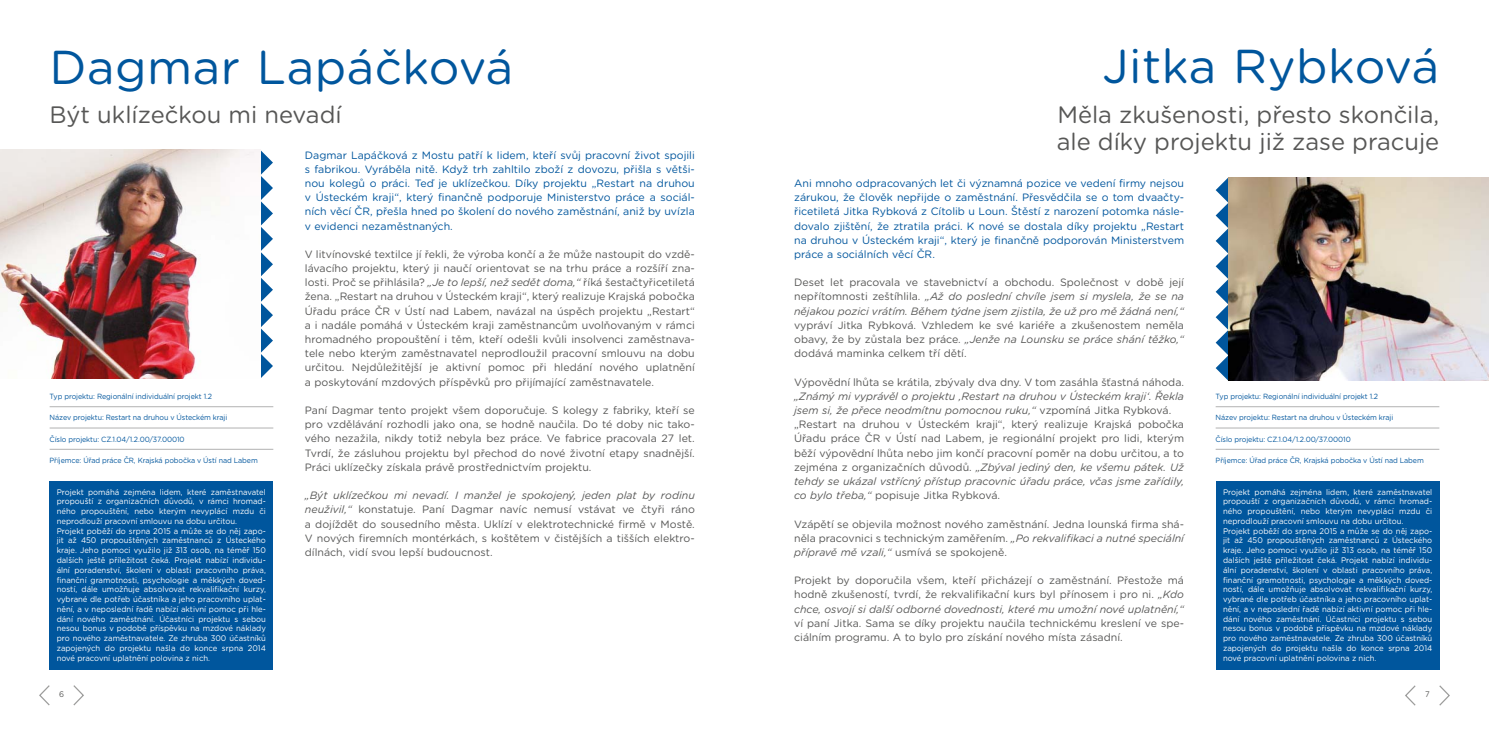
<style>
.page{position:relative;width:1489px;height:745px;background:#fff}
.page>*{position:absolute;margin:0;border:0;box-sizing:border-box;transform-origin:0 0}
.t1{font:47.5px "Gotham Rounded";letter-spacing:.01em;color:#00569d}
.t2{font:23.75px/27.5px "Gotham Rounded";color:#575756}
.t3{font:10.62px/14.1px "Gotham Rounded";color:#575756;text-align:justify}
.t4{font:10.62px/14.1px "Gotham Rounded";color:#00569d;text-align:justify}
.t5{font:italic 10.62px/14.1px "Gotham Rounded";color:#575756;text-align:justify}
.t6{font:8.12px/9.8px "Gotham Rounded";color:#fff;scale:.95 1}
.t7{font:8.12px "Gotham Rounded";color:#575756;scale:.95 1}
.t8{font:7.5px "Gotham Rounded";letter-spacing:-.01em;color:#00569d;scale:.95 1}
.s1{font-style:italic}
.s2{font-style:normal}
</style>
<div class="page">
<svg style="left:73px;top:685px;width:11px;height:21px"></svg>
<svg style="left:39px;top:685px;width:11px;height:21px"></svg>
<svg style="left:1439px;top:685px;width:11px;height:21px"></svg>
<svg style="left:1405px;top:685px;width:11px;height:21px"></svg>
<svg style="left:1215px;top:178px;width:13px;height:202px"></svg>
<hr style="left:50px;top:427px;width:223px;height:1px;background:#b2b2b2">
<hr style="left:50px;top:448px;width:223px;height:1px;background:#b2b2b2">
<hr style="left:50px;top:406px;width:223px;height:1px;background:#b2b2b2">
<hr style="left:1215px;top:427px;width:224px;height:1px;background:#b2b2b2">
<hr style="left:1215px;top:448px;width:224px;height:1px;background:#b2b2b2">
<hr style="left:1215px;top:406px;width:224px;height:1px;background:#b2b2b2">
<div style="left:50px;top:480px;width:223px;height:189px;background:#00569d"></div>
<div style="left:1215px;top:480px;width:224px;height:189px;background:#00569d"></div>
<img style="left:1228px;top:177px;width:260px;height:203px">
<svg style="left:260px;top:150px;width:13px;height:228px"></svg>
<img style="left:0;top:150px;width:260px;height:228px">
<h1 class="t1" style="left:1102px;top:44px;width:338px">Jitka Rybková</h1>
<h2 class="t2" style="left:1056px;top:102px;width:384px">Měla zkušenosti, přesto skončila, ale díky projektu již zase pracuje</h2>
<h1 class="t1" style="left:50px;top:45px;width:465px">Dagmar Lapáčková</h1>
<h2 class="t2" style="left:50px;top:102px;width:293px">Být uklízečkou mi nevadí</h2>
<p class="t4" style="left:305px;top:148px;width:391px">Dagmar Lapáčková z Mostu patří k lidem, kteří svůj pracovní život spojili s fabrikou. Vyráběla nitě. Když trh zahltilo zboží z dovozu, přišla s větši&shy;nou kolegů o práci. Teď je uklízečkou. Díky projektu „Restart na druhou v Ústeckém kraji“, který finančně podporuje Ministerstvo práce a sociál&shy;ních věcí ČR, přešla hned po školení do nového zaměstnání, aniž by uvízla v evidenci nezaměstnaných.</p>
<p class="t3" style="left:305px;top:247px;width:391px">V litvínovské textilce jí řekli, že výroba končí a že může nastoupit do vzdě&shy;lávacího projektu, který ji naučí orientovat se na trhu práce a rozšíří zna&shy;losti. Proč se přihlásila? <span class="s1">„Je to lepší, než sedět doma,“</span> říká šestačtyřicetiletá žena. „Restart na druhou v Ústeckém kraji“, který realizuje Krajská pobočka Úřadu práce ČR v Ústí nad Labem, navázal na úspěch projektu „Restart“ a i nadále pomáhá v Ústeckém kraji zaměstnancům uvolňovaným v rámci hromadného propouštění i těm, kteří odešli kvůli insolvenci zaměstnava&shy;tele nebo kterým zaměstnavatel neprodloužil pracovní smlouvu na dobu určitou. Nejdůležitější je aktivní pomoc při hledání nového uplatnění a poskytování mzdových příspěvků pro přijímající zaměstnavatele.</p>
<p class="t3" style="left:305px;top:403px;width:391px">Paní Dagmar tento projekt všem doporučuje. S kolegy z fabriky, kteří se pro vzdělávání rozhodli jako ona, se hodně naučila. Do té doby nic tako&shy;vého nezažila, nikdy totiž nebyla bez práce. Ve fabrice pracovala 27 let.<br>Tvrdí, že zásluhou projektu byl přechod do nové životní etapy snadnější.<br>Práci uklízečky získala právě prostřednictvím projektu.</p>
<p class="t3" style="left:305px;top:488px;width:391px"><span class="s1">„Být uklízečkou mi nevadí. I manžel je spokojený, jeden plat by rodinu neuživil,“</span> konstatuje. Paní Dagmar navíc nemusí vstávat ve čtyři ráno a dojíždět do sousedního města. Uklízí v elektrotechnické firmě v Mostě.<br>V nových firemních montérkách, s koštětem v čistějších a tišších elektro&shy;dílnách, vidí svou lepší budoucnost.</p>
<p class="t4" style="left:794px;top:177px;width:391px">Ani mnoho odpracovaných let či významná pozice ve vedení firmy nejsou zárukou, že člověk nepřijde o zaměstnání. Přesvědčila se o tom dvaačty&shy;řicetiletá Jitka Rybková z Cítolib u Loun. Štěstí z narození potomka násle&shy;dovalo zjištění, že ztratila práci. K nové se dostala díky projektu „Restart na druhou v Ústeckém kraji“, který je finančně podporován Ministerstvem práce a sociálních věcí ČR.</p>
<p class="t5" style="left:794px;top:276px;width:391px"><span class="s2">Deset let pracovala ve stavebnictví a obchodu. Společnost v době její nepřítomnosti zeštíhlila.</span> „Až do poslední chvíle jsem si myslela, že se na nějakou pozici vrátím. Během týdne jsem zjistila, že už pro mě žádná není,“</p>
<p class="t3" style="left:794px;top:318px;width:391px">vypráví Jitka Rybková. Vzhledem ke své kariéře a zkušenostem neměla obavy, že by zůstala bez práce. <span class="s1">„Jenže na Lounsku se práce shání těžko,“ </span>dodává maminka celkem tří dětí.</p>
<p class="t3" style="left:794px;top:375px;width:391px">Výpovědní lhůta se krátila, zbývaly dva dny. V tom zasáhla šťastná náhoda.</p>
<p class="t3" style="left:794px;top:389px;width:391px;text-align:left"><span class="s1">„Známý mi vyprávěl o projektu ‚Restart na druhou v Ústeckém kraji‘. Řekla jsem si, že přece neodmítnu pomocnou ruku,“</span> vzpomíná Jitka Rybková. „Restart na druhou v Ústeckém kraji“, který realizuje Krajská pobočka Úřadu práce ČR v Ústí nad Labem, je regionální projekt pro lidi, kterým běží výpovědní lhůta nebo jim končí pracovní poměr na dobu určitou, a to zejména z organizačních důvodů. <span class="s1">„Zbýval jediný den, ke všemu pátek. Už tehdy se ukázal vstřícný přístup pracovnic úřadu práce, včas jsme zařídily, co bylo třeba,“</span> popisuje Jitka Rybková.</p>
<p class="t3" style="left:794px;top:517px;width:391px">Vzápětí se objevila možnost nového zaměstnání. Jedna lounská firma shá&shy;něla pracovnici s technickým zaměřením. <span class="s1">„Po rekvalifikaci a nutné speciální přípravě mě vzali,“</span> usmívá se spokojeně.</p>
<p class="t3" style="left:794px;top:573px;width:391px">Projekt by doporučila všem, kteří přicházejí o zaměstnání. Přestože má hodně zkušeností, tvrdí, že rekvalifikační kurs byl přínosem i pro ni. <span class="s1">„Kdo chce, osvojí si další odborné dovednosti, které mu umožní nové uplatnění,“</span></p>
<p class="t3" style="left:794px;top:616px;width:391px">ví paní Jitka. Sama se díky projektu naučila technickému kreslení ve spe&shy;ciálním programu. A to bylo pro získání nového místa zásadní.</p>
<p class="t8" style="left:50px;top:393px;width:172px">Typ projektu: Regionální individuální projekt 1.2</p>
<p class="t8" style="left:50px;top:414px;width:188px">Název projektu: Restart na druhou v Ústeckém kraji</p>
<p class="t8" style="left:50px;top:435px;width:144px">Číslo projektu: CZ.1.04/1.2.00/37.00010</p>
<p class="t8" style="left:50px;top:456px;width:221px">Příjemce: Úřad práce ČR, Krajská pobočka v Ústí nad Labem</p>
<p class="t8" style="left:1215px;top:393px;width:172px">Typ projektu: Regionální individuální projekt 1.2</p>
<p class="t8" style="left:1215px;top:414px;width:188px">Název projektu: Restart na druhou v Ústeckém kraji</p>
<p class="t8" style="left:1215px;top:435px;width:144px">Číslo projektu: CZ.1.04/1.2.00/37.00010</p>
<p class="t8" style="left:1215px;top:456px;width:221px">Příjemce: Úřad práce ČR, Krajská pobočka v Ústí nad Labem</p>
<p class="t6" style="left:57px;top:487px;width:222px">Projekt pomáhá zejména lidem, které zaměstnavatel propouští z organizačních důvodů, v rámci hromad&shy;ného propouštění, nebo kterým nevyplácí mzdu či neprodlouží pracovní smlouvu na dobu určitou.<br>Projekt poběží do srpna 2015 a může se do něj zapo&shy;jit až 450 propouštěných zaměstnanců z Ústeckého kraje. Jeho pomoci využilo již 313 osob, na téměř 150 dalších ještě příležitost čeká. Projekt nabízí individu&shy;ální poradenství, školení v oblasti pracovního práva, finanční gramotnosti, psychologie a měkkých doved&shy;ností, dále umožňuje absolvovat rekvalifikační kurzy, vybrané dle potřeb účastníka a jeho pracovního uplat&shy;nění, a v neposlední řadě nabízí aktivní pomoc při hle&shy;dání nového zaměstnání. Účastníci projektu s sebou nesou bonus v podobě příspěvku na mzdové náklady pro nového zaměstnavatele. Ze zhruba 300 účastníků zapojených do projektu našla do konce srpna 2014 nové pracovní uplatnění polovina z nich.</p>
<p class="t6" style="left:1222px;top:487px;width:222px">Projekt pomáhá zejména lidem, které zaměstnavatel propouští z organizačních důvodů, v rámci hromad&shy;ného propouštění, nebo kterým nevyplácí mzdu či neprodlouží pracovní smlouvu na dobu určitou.<br>Projekt poběží do srpna 2015 a může se do něj zapo&shy;jit až 450 propouštěných zaměstnanců z Ústeckého kraje. Jeho pomoci využilo již 313 osob, na téměř 150 dalších ještě příležitost čeká. Projekt nabízí individu&shy;ální poradenství, školení v oblasti pracovního práva, finanční gramotnosti, psychologie a měkkých doved&shy;ností, dále umožňuje absolvovat rekvalifikační kurzy, vybrané dle potřeb účastníka a jeho pracovního uplat&shy;nění, a v neposlední řadě nabízí aktivní pomoc při hle&shy;dání nového zaměstnání. Účastníci projektu s sebou nesou bonus v podobě příspěvku na mzdové náklady pro nového zaměstnavatele. Ze zhruba 300 účastníků zapojených do projektu našla do konce srpna 2014 nové pracovní uplatnění polovina z nich.</p>
<p class="t7" style="left:59px;top:690px;width:7px">6</p>
<p class="t7" style="left:1424px;top:690px;width:6px">7</p>
</div>
